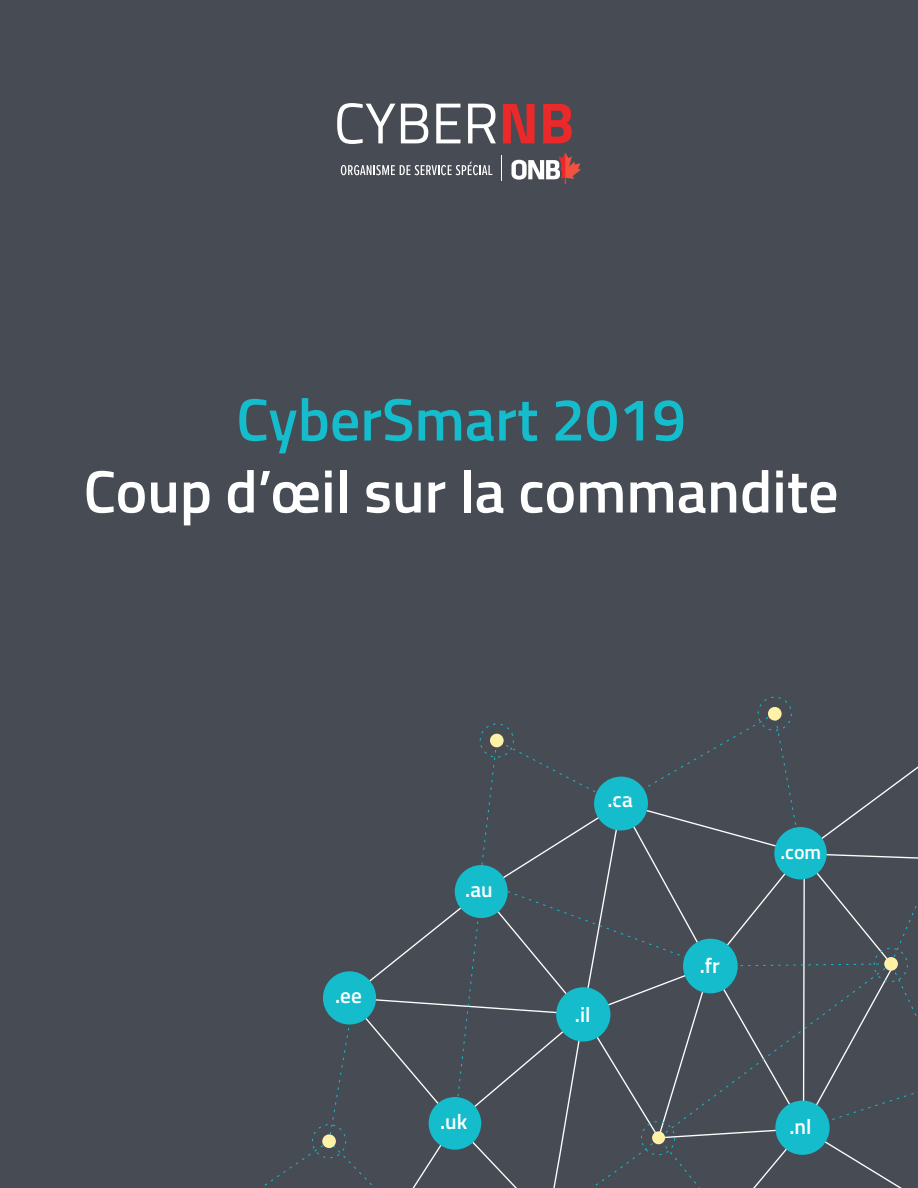
<style>
.page{position:relative;width:918px;height:1188px;background:#464b54}
.page>*{position:absolute;margin:0;border:0;box-sizing:border-box;transform-origin:0 0}
.t1{font:600 60px "Titillium Web";color:#fff}
.t2{font:600 60px "Titillium Web";color:#14bccc}
.t3{font:600 21.3px "Titillium Web";color:#fff}
.t4{font:600 19.95px "Titillium Web";color:#fff}
</style>
<div class="page">
<svg style="left:337px;top:103px;width:58px;height:41px"></svg>
<svg style="left:401px;top:104px;width:27px;height:39px"></svg>
<svg style="left:436px;top:104px;width:24px;height:39px"></svg>
<svg style="left:468px;top:104px;width:28px;height:39px"></svg>
<svg style="left:503px;top:104px;width:32px;height:39px"></svg>
<svg style="left:543px;top:104px;width:29px;height:39px"></svg>
<svg style="left:511px;top:153px;width:70px;height:31px"></svg>
<svg style="left:341px;top:162px;width:151px;height:13px"></svg>
<svg style="left:501px;top:155px;width:1px;height:26px"></svg>
<svg style="left:264px;top:713px;width:654px;height:475px"></svg>
<div style="left:312px;top:1124px;width:34px;height:34px;border:1px dashed #14bccc;border-radius:50%"></div>
<div style="left:322px;top:1134px;width:14px;height:14px;background:#fff1a5;border-radius:50%"></div>
<div style="left:480px;top:724px;width:34px;height:33px;border:1px dashed #14bccc;border-radius:50%"></div>
<div style="left:490px;top:734px;width:14px;height:13px;background:#fff1a5;border-radius:50%"></div>
<div style="left:758px;top:697px;width:34px;height:34px;border:1px dashed #14bccc;border-radius:50%"></div>
<div style="left:768px;top:707px;width:14px;height:14px;background:#fff1a5;border-radius:50%"></div>
<p class="t2" style="left:236px;top:374px;width:451px">CyberSmart 2019</p>
<p class="t1" style="left:83px;top:446px;width:757px">Coup d’œil sur la commandite</p>
<p class="t3" style="left:335px;top:980px;width:28px">.ee</p>
<p class="t3" style="left:465px;top:874px;width:29px">.au</p>
<p class="t3" style="left:440px;top:1106px;width:29px">.uk</p>
<p class="t3" style="left:608px;top:784px;width:27px">.ca</p>
<p class="t3" style="left:575px;top:999px;width:17px">.il</p>
<p class="t3" style="left:700px;top:949px;width:21px">.fr</p>
<p class="t4" style="left:781px;top:837px;width:42px">.com</p>
<p class="t3" style="left:789px;top:1111px;width:24px">.nl</p>
</div>
